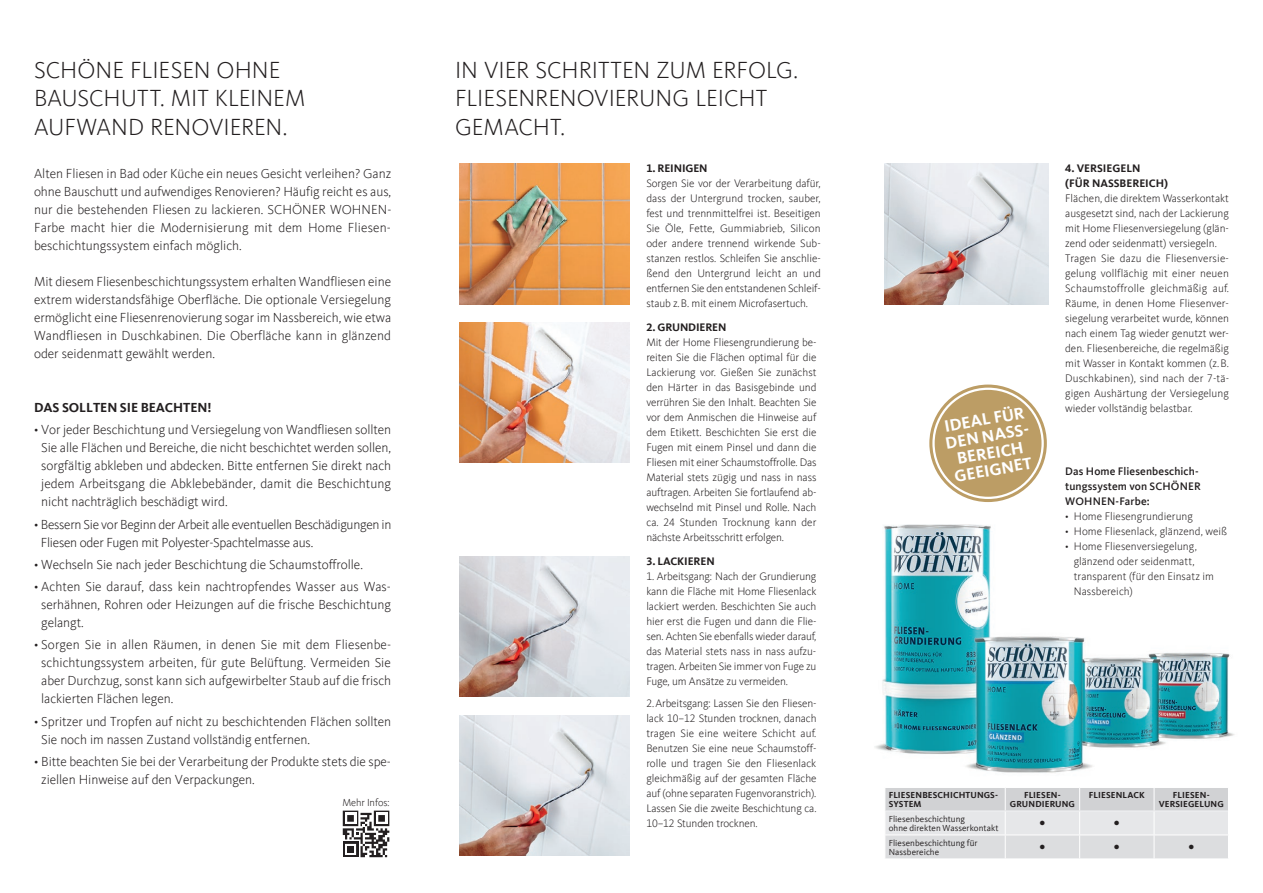
<style>
.page{position:relative;width:1263px;height:893px;background:#fff}
.page>*{position:absolute;margin:0;border:0;box-sizing:border-box;transform-origin:0 0}
.t1{font:300 24px/28.5px "Kievit Offc Pro";letter-spacing:-.005em;color:#231f20}
.t2{font:18px "Kievit Offc Pro";color:#231f20}
.t3{font:700 16.95px/17px "Kievit Offc Pro";color:#fff;text-align:center}
.t4{font:300 13.5px/18px "Kievit Offc Pro";letter-spacing:-.005em;color:#231f20;text-align:justify}
.t5{font:700 13.5px "Kievit Offc Pro";letter-spacing:-.005em;color:#231f20}
.t6{font:300 11.25px/15px "Kievit Offc Pro";color:#231f20;text-align:justify}
.t7{font:700 11.25px/15px "Kievit Offc Pro";letter-spacing:-.01em;color:#231f20}
.t8{font:500 11.25px/15px "Kievit Offc Pro";letter-spacing:.01em;color:#231f20}
.t9{font:300 10.5px "Kievit Offc Pro";letter-spacing:-.01em;color:#231f20}
.t10{font:9px/9.4px "Kievit Offc Pro";letter-spacing:.005em;color:#231f20}
.t11{font:700 9px/9px "Kievit Offc Pro";letter-spacing:.015em;color:#231f20;text-align:center}
</style>
<div class="page">
<img style="left:874px;top:490px;width:361px;height:283px">
<img style="left:884px;top:164px;width:164px;height:140px">
<svg style="left:342px;top:810px;width:48px;height:48px"></svg>
<svg style="left:343px;top:811px;width:46px;height:46px"></svg>
<img style="left:459px;top:164px;width:170px;height:140px">
<img style="left:459px;top:322px;width:170px;height:140px">
<img style="left:459px;top:556px;width:170px;height:140px">
<img style="left:459px;top:715px;width:170px;height:140px">
<svg style="left:885px;top:788px;width:343px;height:71px;background:#dcdddf"></svg>
<hr style="left:885px;top:811px;width:120px;height:1px;background:#f2f3f4">
<hr style="left:1005px;top:811px;width:75px;height:1px;background:#f2f3f4">
<hr style="left:1080px;top:811px;width:74px;height:1px;background:#f2f3f4">
<hr style="left:1154px;top:811px;width:74px;height:1px;background:#f2f3f4">
<div style="left:929px;top:385px;width:118px;height:117px;background:#bc9d65;border-radius:50%"></div>
<div style="left:932px;top:388px;width:112px;height:111px;border:2px solid #fff;border-radius:50%"></div>
<h1 class="t1" style="left:34px;top:55px;width:273px">SCHÖNE FLIESEN OHNE<br>BAUSCHUTT. MIT KLEINEM<br>AUFWAND RENOVIEREN.</h1>
<p class="t4" style="left:34px;top:164px;width:359px">Alten Fliesen in Bad oder Küche ein neues Gesicht verleihen? Ganz ohne Bauschutt und aufwendiges Renovieren? Häufig reicht es aus, nur die bestehenden Fliesen zu lackieren. SCHÖNER WOHNEN-Farbe macht hier die Modernisierung mit dem Home Fliesen&shy;beschichtungssystem einfach möglich.</p>
<p class="t4" style="left:34px;top:272px;width:359px">Mit diesem Fliesenbeschichtungssystem erhalten Wandfliesen eine extrem widerstandsfähige Oberfläche. Die optionale Versiegelung ermöglicht eine Fliesenrenovierung sogar im Nassbereich, wie etwa Wandfliesen in Duschkabinen. Die Oberfläche kann in glänzend oder seidenmatt gewählt werden.</p>
<p class="t5" style="left:34px;top:399px;width:179px">DAS SOLLTEN SIE BEACHTEN!</p>
<p class="t4" style="left:41px;top:421px;width:351px;text-indent:-7px">• Vor jeder Beschichtung und Versiegelung von Wandfliesen sollten Sie alle Flächen und Bereiche, die nicht beschichtet werden sollen, sorgfältig abkleben und abdecken. Bitte entfernen Sie direkt nach jedem Arbeitsgang die Abklebebänder, damit die Beschichtung nicht nachträglich beschädigt wird.</p>
<p class="t4" style="left:41px;top:515px;width:352px;text-indent:-7px">• Bessern Sie vor Beginn der Arbeit alle eventuellen Beschädigungen in<br>Fliesen oder Fugen mit Polyester-Spachtelmasse aus.</p>
<p class="t4" style="left:34px;top:555px;width:330px">• Wechseln Sie nach jeder Beschichtung die Schaumstoffrolle.</p>
<p class="t4" style="left:41px;top:577px;width:351px;text-indent:-7px">• Achten Sie darauf, dass kein nachtropfendes Wasser aus Was&shy;serhähnen, Rohren oder Heizungen auf die frische Beschichtung gelangt.</p>
<p class="t4" style="left:41px;top:636px;width:351px;text-indent:-7px">• Sorgen Sie in allen Räumen, in denen Sie mit dem Fliesenbe&shy;schichtungssystem arbeiten, für gute Belüftung. Vermeiden Sie aber Durchzug, sonst kann sich aufgewirbelter Staub auf die frisch lackierten Flächen legen.</p>
<p class="t4" style="left:41px;top:712px;width:351px;text-indent:-7px">• Spritzer und Tropfen auf nicht zu beschichtenden Flächen sollten<br>Sie noch im nassen Zustand vollständig entfernen.</p>
<p class="t4" style="left:41px;top:752px;width:351px;text-indent:-7px">• Bitte beachten Sie bei der Verarbeitung der Produkte stets die spe&shy;ziellen Hinweise auf den Verpackungen.</p>
<p class="t9" style="left:342px;top:796px;width:49px">Mehr Infos:</p>
<h1 class="t1" style="left:455px;top:55px;width:344px">IN VIER SCHRITTEN ZUM ERFOLG.<br>FLIESENRENOVIERUNG LEICHT<br>GEMACHT.</h1>
<p class="t7" style="left:646px;top:161px;width:63px">1. REINIGEN</p>
<p class="t6" style="left:646px;top:176px;width:176px">Sorgen Sie vor der Verarbeitung dafür, dass der Untergrund trocken, sauber, fest und trennmittelfrei ist. Beseitigen Sie Öle, Fette, Gummiabrieb, Silicon oder andere trennend wirkende Sub&shy;stanzen restlos. Schleifen Sie anschlie&shy;ßend den Untergrund leicht an und entfernen Sie den entstandenen Schleif&shy;staub z.B. mit einem Microfasertuch.</p>
<p class="t7" style="left:646px;top:319px;width:82px">2. GRUNDIEREN</p>
<p class="t6" style="left:646px;top:334px;width:172px">Mit der Home Fliesengrundierung be&shy;reiten Sie die Flächen optimal für die Lackierung vor. Gießen Sie zunächst den Härter in das Basisgebinde und verrühren Sie den Inhalt. Beachten Sie vor dem Anmischen die Hinweise auf dem Etikett. Beschichten Sie erst die Fugen mit einem Pinsel und dann die Fliesen mit einer Schaumstoffrolle. Das Material stets zügig und nass in nass auftragen. Arbeiten Sie fortlaufend ab&shy;wechselnd mit Pinsel und Rolle. Nach ca. 24 Stunden Trocknung kann der nächste Arbeitsschritt erfolgen.</p>
<p class="t7" style="left:646px;top:553px;width:70px">3. LACKIEREN</p>
<p class="t6" style="left:646px;top:568px;width:172px">1. Arbeitsgang: Nach der Grundierung kann die Fläche mit Home Fliesenlack lackiert werden. Beschichten Sie auch hier erst die Fugen und dann die Flie&shy;sen. Achten Sie ebenfalls wieder darauf, das Material stets nass in nass aufzu&shy;tragen. Arbeiten Sie immer von Fuge zu Fuge, um Ansätze zu vermeiden.</p>
<p class="t6" style="left:646px;top:696px;width:172px">2.Arbeitsgang: Lassen Sie den Fliesen&shy;lack 10–12 Stunden trocknen, danach tragen Sie eine weitere Schicht auf.<br>Benutzen Sie eine neue Schaumstoff&shy;rolle und tragen Sie den Fliesenlack gleichmäßig auf der gesamten Fläche auf (ohne separaten Fugenvoranstrich).<br>Lassen Sie die zweite Beschichtung ca.<br>10–12 Stunden trocknen.</p>
<h3 class="t3" style="left:941px;top:418px;width:89px;rotate:-10deg">IDEAL FÜR<br>DEN NASS-<br>BEREICH<br>GEEIGNET</h3>
<p class="t7" style="left:1065px;top:161px;width:104px">4. VERSIEGELN<br>(FÜR NASSBEREICH)</p>
<p class="t6" style="left:1065px;top:191px;width:165px;text-align:left">Flächen, die direktem Wasserkontakt ausgesetzt sind, nach der Lackierung mit Home Fliesenversiegelung (glän&shy;zend oder seidenmatt) versiegeln.<br>Tragen Sie dazu die Fliesenversie&shy;gelung vollflächig mit einer neuen Schaumstoffrolle gleichmäßig auf.<br>Räume, in denen Home Fliesenver&shy;siegelung verarbeitet wurde, können nach einem Tag wieder genutzt wer&shy;den. Fliesenbereiche, die regelmäßig mit Wasser in Kontakt kommen (z.B.<br>Duschkabinen), sind nach der 7-tä&shy;gigen Aushärtung der Versiegelung wieder vollständig belastbar.</p>
<p class="t8" style="left:1065px;top:463px;width:137px">Das Home Fliesenbeschich&shy;tungssystem von SCHÖNER<br>WOHNEN-Farbe:</p>
<p class="t6" style="left:1065px;top:508px;width:129px">• Home Fliesengrundierung</p>
<p class="t6" style="left:1065px;top:523px;width:163px">• Home Fliesenlack, glänzend, weiß</p>
<p class="t6" style="left:1074px;top:538px;width:142px;text-align:left;text-indent:-9px">• Home Fliesenversiegelung, glänzend oder seidenmatt, transparent (für den Einsatz im<br>Nassbereich)</p>
<p class="t11" style="left:889px;top:791px;width:111px;text-align:left">FLIESENBESCHICHTUNGS-<br>SYSTEM</p>
<p class="t11" style="left:1010px;top:791px;width:67px">FLIESEN-<br>GRUNDIERUNG</p>
<p class="t11" style="left:1089px;top:791px;width:57px">FLIESENLACK</p>
<p class="t11" style="left:1159px;top:791px;width:67px">FLIESEN-<br>VERSIEGELUNG</p>
<p class="t10" style="left:889px;top:814px;width:111px">Fliesenbeschichtung<br>ohne direkten Wasserkontakt</p>
<h2 class="t2" style="left:1039px;top:811px;width:8px">•</h2>
<h2 class="t2" style="left:1113px;top:811px;width:8px">•</h2>
<p class="t10" style="left:889px;top:838px;width:90px">Fliesenbeschichtung für<br>Nassbereiche</p>
<h2 class="t2" style="left:1039px;top:835px;width:8px">•</h2>
<h2 class="t2" style="left:1113px;top:835px;width:8px">•</h2>
<h2 class="t2" style="left:1188px;top:835px;width:8px">•</h2>
</div>
